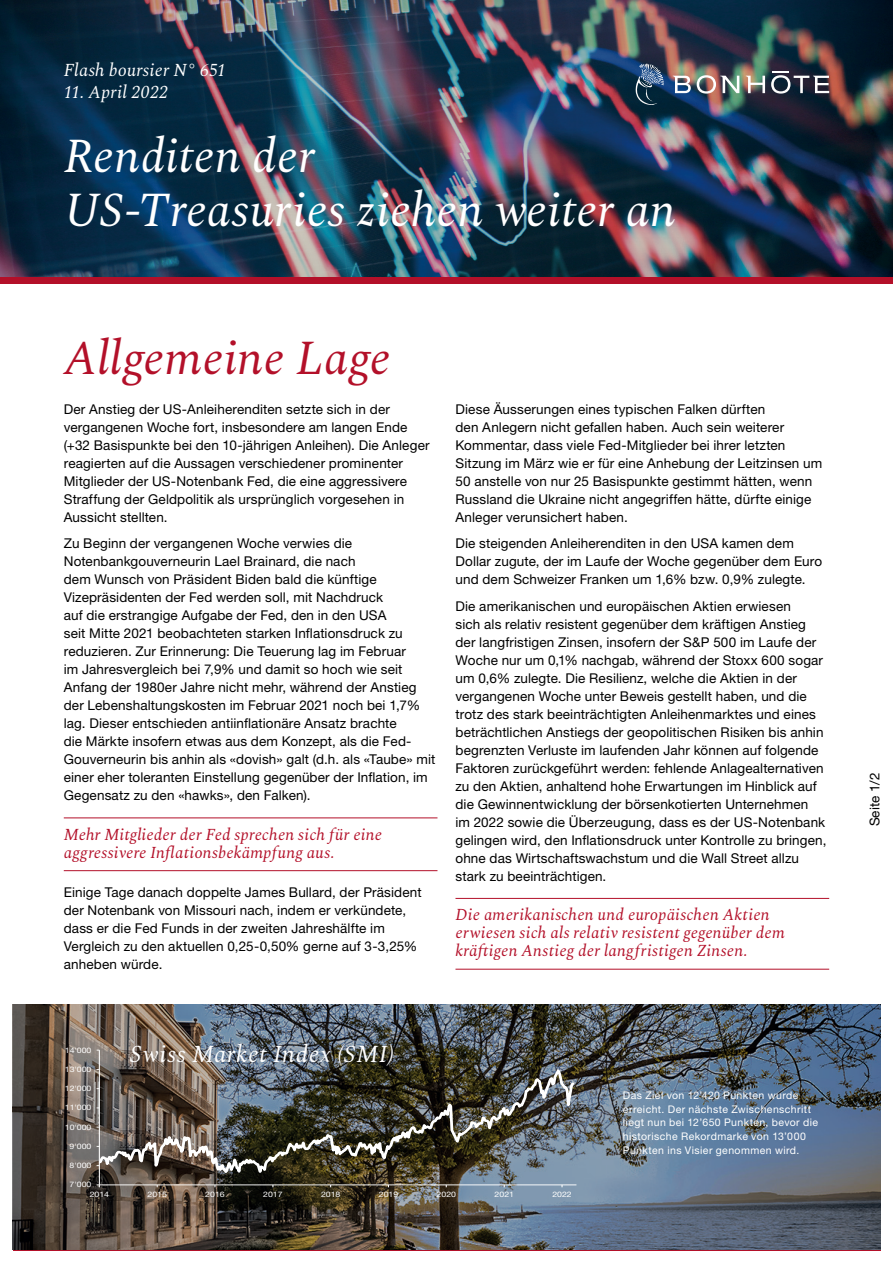
<style>
.page{position:relative;width:893px;height:1263px;background:#fff}
.page>*{position:absolute;margin:0;border:0;box-sizing:border-box;transform-origin:0 0}
.t1{font:italic 48px/54px "Spectral";letter-spacing:.005em;color:#fff}
.t2{font:italic 48px "Spectral";letter-spacing:.005em;color:#b31029}
.t3{font:italic 24px "Spectral";letter-spacing:.03em;color:#fff}
.t4{font:italic 18px "Spectral";letter-spacing:.01em;color:#fff}
.t5{font:italic 16.5px/18px "Spectral";letter-spacing:.015em;color:#b31029}
.t6{font:13.5px/18px "Helvetica Neue LT Std";letter-spacing:.01em;color:#000}
.t7{font:10.5px/13.5px "Helvetica Neue LT Std";letter-spacing:.04em;color:#fff}
.t8{font:7.5px "Helvetica Neue LT Std";color:#fff;scale:1.16 1}
</style>
<div class="page">
<img style="left:13px;top:1005px;width:867px;height:245px">
<img style="left:0;top:0;width:893px;height:38px">
<img style="left:0;top:38px;width:893px;height:240px">
<div style="left:0;top:278px;width:893px;height:6px;background:#b31029"></div>
<hr style="left:99px;top:1050px;width:1px;height:135px;background:#fff">
<hr style="left:99px;top:1184px;width:477px;height:1px;background:#fff">
<img style="left:99px;top:1064px;width:477px;height:119px">
<hr style="left:64px;top:817px;width:373px;height:1px;background:#b31029">
<hr style="left:64px;top:870px;width:373px;height:1px;background:#b31029">
<hr style="left:455px;top:898px;width:374px;height:1px;background:#b31029">
<hr style="left:455px;top:969px;width:374px;height:1px;background:#b31029">
<h3 class="t4" style="left:64px;top:57px;width:164px">Flash boursier N° 651</h3>
<h3 class="t4" style="left:64px;top:79px;width:106px">11. April 2022</h3>
<h1 class="t1" style="left:64px;top:126px;width:613px">Renditen der<br>US-Treasuries ziehen weiter an</h1>
<h1 class="t2" style="left:64px;top:324px;width:328px">Allgemeine Lage</h1>
<p class="t6" style="left:64px;top:400px;width:367px">Der Anstieg der US-Anleiherenditen setzte sich in der vergangenen Woche fort, insbesondere am langen Ende (+32 Basispunkte bei den 10-jährigen Anleihen). Die Anleger reagierten auf die Aussagen verschiedener prominenter Mitglieder der US-Notenbank Fed, die eine aggressivere Straffung der Geldpolitik als ursprünglich vorgesehen in Aussicht stellten.</p>
<p class="t6" style="left:64px;top:534px;width:373px">Zu Beginn der vergangenen Woche verwies die Notenbankgouverneurin Lael Brainard, die nach<br>dem Wunsch von Präsident Biden bald die künftige Vizepräsidenten der Fed werden soll, mit Nachdruck<br>auf die erstrangige Aufgabe der Fed, den in den USA<br>seit Mitte 2021 beobachteten starken Inflationsdruck zu reduzieren. Zur Erinnerung: Die Teuerung lag im Februar<br>im Jahresvergleich bei 7,9% und damit so hoch wie seit Anfang der 1980er Jahre nicht mehr, während der Anstieg der Lebenshaltungskosten im Februar 2021 noch bei 1,7% lag. Dieser entschieden antiinflationäre Ansatz brachte<br>die Märkte insofern etwas aus dem Konzept, als die Fed-Gouverneurin bis anhin als «dovish» galt (d.h. als «Taube» mit einer eher toleranten Einstellung gegenüber der Inflation, im Gegensatz zu den «hawks», den Falken).</p>
<p class="t5" style="left:64px;top:824px;width:320px">Mehr Mitglieder der Fed sprechen sich für eine aggressivere Inflationsbekämpfung aus.</p>
<p class="t6" style="left:64px;top:883px;width:359px">Einige Tage danach doppelte James Bullard, der Präsident der Notenbank von Missouri nach, indem er verkündete, dass er die Fed Funds in der zweiten Jahreshälfte im Vergleich zu den aktuellen 0,25-0,50% gerne auf 3-3,25% anheben würde.</p>
<p class="t6" style="left:455px;top:400px;width:368px">Diese Äusserungen eines typischen Falken dürften<br>den Anlegern nicht gefallen haben. Auch sein weiterer Kommentar, dass viele Fed-Mitglieder bei ihrer letzten Sitzung im März wie er für eine Anhebung der Leitzinsen um 50 anstelle von nur 25 Basispunkte gestimmt hätten, wenn Russland die Ukraine nicht angegriffen hätte, dürfte einige Anleger verunsichert haben.</p>
<p class="t6" style="left:455px;top:534px;width:368px">Die steigenden Anleiherenditen in den USA kamen dem<br>Dollar zugute, der im Laufe der Woche gegenüber dem Euro und dem Schweizer Franken um 1,6% bzw. 0,9% zulegte.</p>
<p class="t6" style="left:455px;top:597px;width:372px">Die amerikanischen und europäischen Aktien erwiesen<br>sich als relativ resistent gegenüber dem kräftigen Anstieg der langfristigen Zinsen, insofern der S&amp;P 500 im Laufe der Woche nur um 0,1% nachgab, während der Stoxx 600 sogar um 0,6% zulegte. Die Resilienz, welche die Aktien in der vergangenen Woche unter Beweis gestellt haben, und die trotz des stark beeinträchtigten Anleihenmarktes und eines beträchtlichen Anstiegs der geopolitischen Risiken bis anhin begrenzten Verluste im laufenden Jahr können auf folgende Faktoren zurückgeführt werden: fehlende Anlagealternativen zu den Aktien, anhaltend hohe Erwartungen im Hinblick auf die Gewinnentwicklung der börsenkotierten Unternehmen<br>im 2022 sowie die Überzeugung, dass es der US-Notenbank gelingen wird, den Inflationsdruck unter Kontrolle zu bringen, ohne das Wirtschaftswachstum und die Wall Street allzu stark zu beeinträchtigen.</p>
<p class="t5" style="left:455px;top:904px;width:331px">Die amerikanischen und europäischen Aktien erwiesen sich als relativ resistent gegenüber dem kräftigen Anstieg der langfristigen Zinsen.</p>
<p class="t8" style="left:65px;top:1045px;width:25px">14'000</p>
<p class="t8" style="left:65px;top:1065px;width:25px">13'000</p>
<p class="t8" style="left:65px;top:1084px;width:25px">12'000</p>
<p class="t8" style="left:65px;top:1103px;width:25px">11'000</p>
<p class="t8" style="left:65px;top:1122px;width:25px">10'000</p>
<p class="t8" style="left:70px;top:1142px;width:20px">9'000</p>
<p class="t8" style="left:70px;top:1161px;width:20px">8'000</p>
<p class="t8" style="left:70px;top:1180px;width:20px">7'000</p>
<h2 class="t3" style="left:130px;top:1036px;width:266px">Swiss Market Index (SMI)</h2>
<p class="t7" style="left:623px;top:1089px;width:197px">Das Ziel von 12’420 Punkten wurde erreicht. Der nächste Zwischenschritt liegt nun bei 12’650 Punkten, bevor die historische Rekordmarke von 13’000<br>Punkten ins Visier genommen wird.</p>
<p class="t8" style="left:90px;top:1190px;width:18px">2014</p>
<p class="t8" style="left:148px;top:1190px;width:18px">2015</p>
<p class="t8" style="left:205px;top:1190px;width:18px">2016</p>
<p class="t8" style="left:263px;top:1190px;width:18px">2017</p>
<p class="t8" style="left:321px;top:1190px;width:18px">2018</p>
<p class="t8" style="left:379px;top:1190px;width:18px">2019</p>
<p class="t8" style="left:437px;top:1190px;width:18px">2020</p>
<p class="t8" style="left:495px;top:1190px;width:18px">2021</p>
<p class="t8" style="left:552px;top:1190px;width:18px">2022</p>
<p class="t6" style="left:866px;top:826px;width:55px;rotate:-90deg">Seite 1/2</p>
</div>
